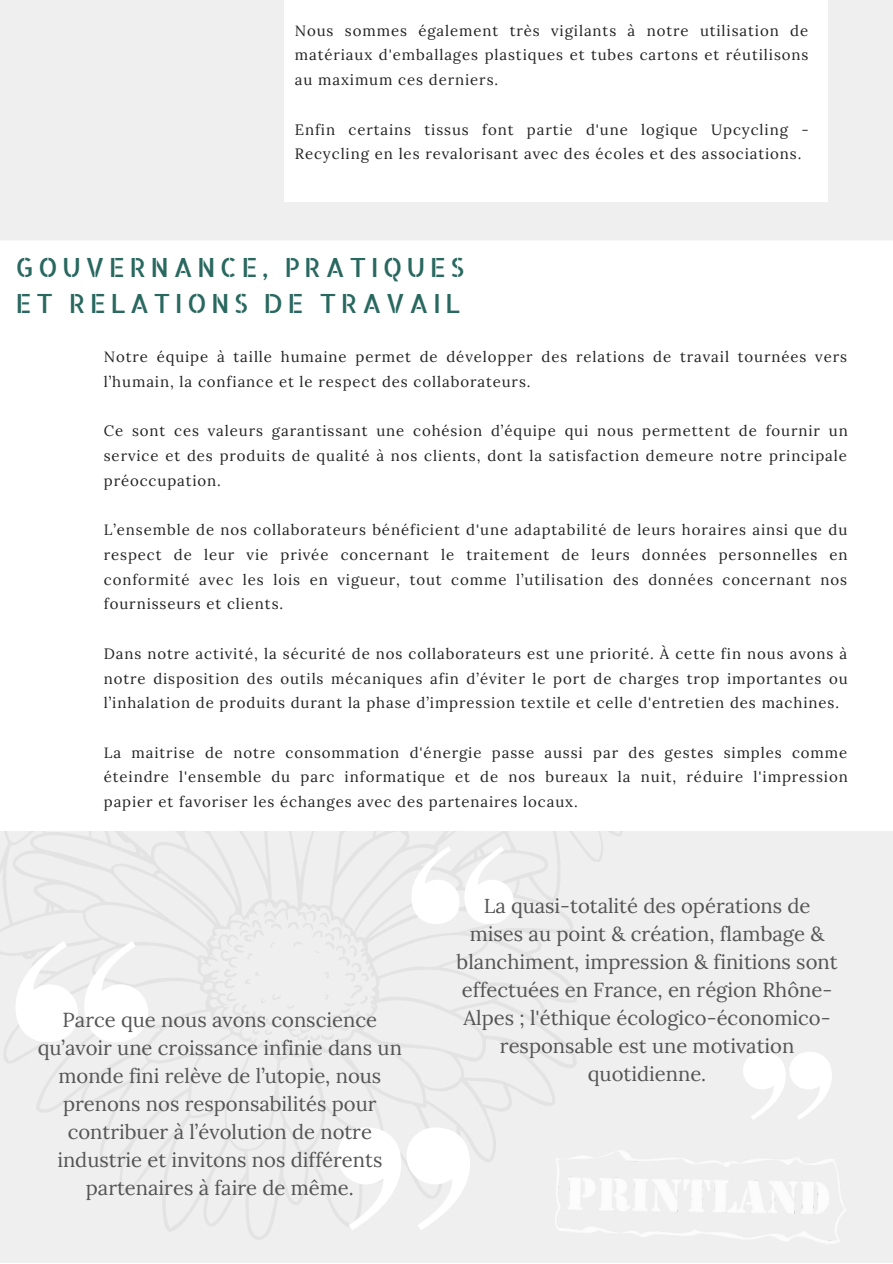
<style>
.page{position:relative;width:893px;height:1264px;background:#fff}
.page>*{position:absolute;margin:0;border:0;box-sizing:border-box;transform-origin:0 0}
.t1{font:26.4px/36px "Allerta Stencil";letter-spacing:.16em;color:#29685f}
.t2{font:20.25px/28px "Lora";color:#545454;text-align:center}
.t3{font:15px/24.8px "Lora";letter-spacing:.06em;color:#222;text-align:justify}
</style>
<div class="page">
<div style="left:0;top:0;width:892px;height:1262px;background:#efefef"></div>
<svg style="left:0;top:830px;width:734px;height:409px"></svg>
<div style="left:0;top:241px;width:892px;height:589px;background:#fff"></div>
<svg style="left:337px;top:1127px;width:133px;height:103px"></svg>
<svg style="left:16px;top:941px;width:62px;height:101px"></svg>
<svg style="left:84px;top:941px;width:64px;height:101px"></svg>
<img style="left:552px;top:1146px;width:293px;height:97px">
<div style="left:285px;top:0;width:542px;height:202px;background:#fff"></div>
<svg style="left:411px;top:846px;width:102px;height:78px"></svg>
<svg style="left:743px;top:1052px;width:88px;height:67px"></svg>
<p class="t3" style="left:295px;top:18px;width:515px">Nous sommes également très vigilants à notre utilisation de matériaux d'emballages plastiques et tubes cartons et réutilisons au maximum ces derniers.</p>
<p class="t3" style="left:295px;top:117px;width:515px">Enfin certains tissus font partie d'une logique Upcycling -<br>Recycling en les revalorisant avec des écoles et des associations.</p>
<p class="t1" style="left:16px;top:249px;width:450px">GOUVERNANCE, PRATIQUES<br>ET RELATIONS DE TRAVAIL</p>
<p class="t3" style="left:104px;top:344px;width:744px">Notre équipe à taille humaine permet de développer des relations de travail tournées vers l’humain, la confiance et le respect des collaborateurs.</p>
<p class="t3" style="left:104px;top:418px;width:745px">Ce sont ces valeurs garantissant une cohésion d’équipe qui nous permettent de fournir un service et des produits de qualité à nos clients, dont la satisfaction demeure notre principale préoccupation.</p>
<p class="t3" style="left:104px;top:517px;width:745px">L’ensemble de nos collaborateurs bénéficient d'une adaptabilité de leurs horaires ainsi que du respect de leur vie privée concernant le traitement de leurs données personnelles en conformité avec les lois en vigueur, tout comme l’utilisation des données concernant nos fournisseurs et clients.</p>
<p class="t3" style="left:104px;top:641px;width:745px">Dans notre activité, la sécurité de nos collaborateurs est une priorité. À cette fin nous avons à notre disposition des outils mécaniques afin d’éviter le port de charges trop importantes ou l’inhalation de produits durant la phase d’impression textile et celle d'entretien des machines.</p>
<p class="t3" style="left:104px;top:739px;width:745px">La maitrise de notre consommation d'énergie passe aussi par des gestes simples comme éteindre l'ensemble du parc informatique et de nos bureaux la nuit, réduire l'impression papier et favoriser les échanges avec des partenaires locaux.</p>
<p class="t2" style="left:38px;top:1005px;width:365px">Parce que nous avons conscience qu’avoir une croissance infinie dans un monde fini relève de l’utopie, nous prenons nos responsabilités pour contribuer à l’évolution de notre industrie et invitons nos différents partenaires à faire de même.</p>
<p class="t2" style="left:456px;top:891px;width:382px">La quasi-totalité des opérations de mises au point &amp; création, flambage &amp; blanchiment, impression &amp; finitions sont effectuées en France, en région Rhône-Alpes ; l'éthique écologico-économico&shy;responsable est une motivation quotidienne.</p>
</div>
